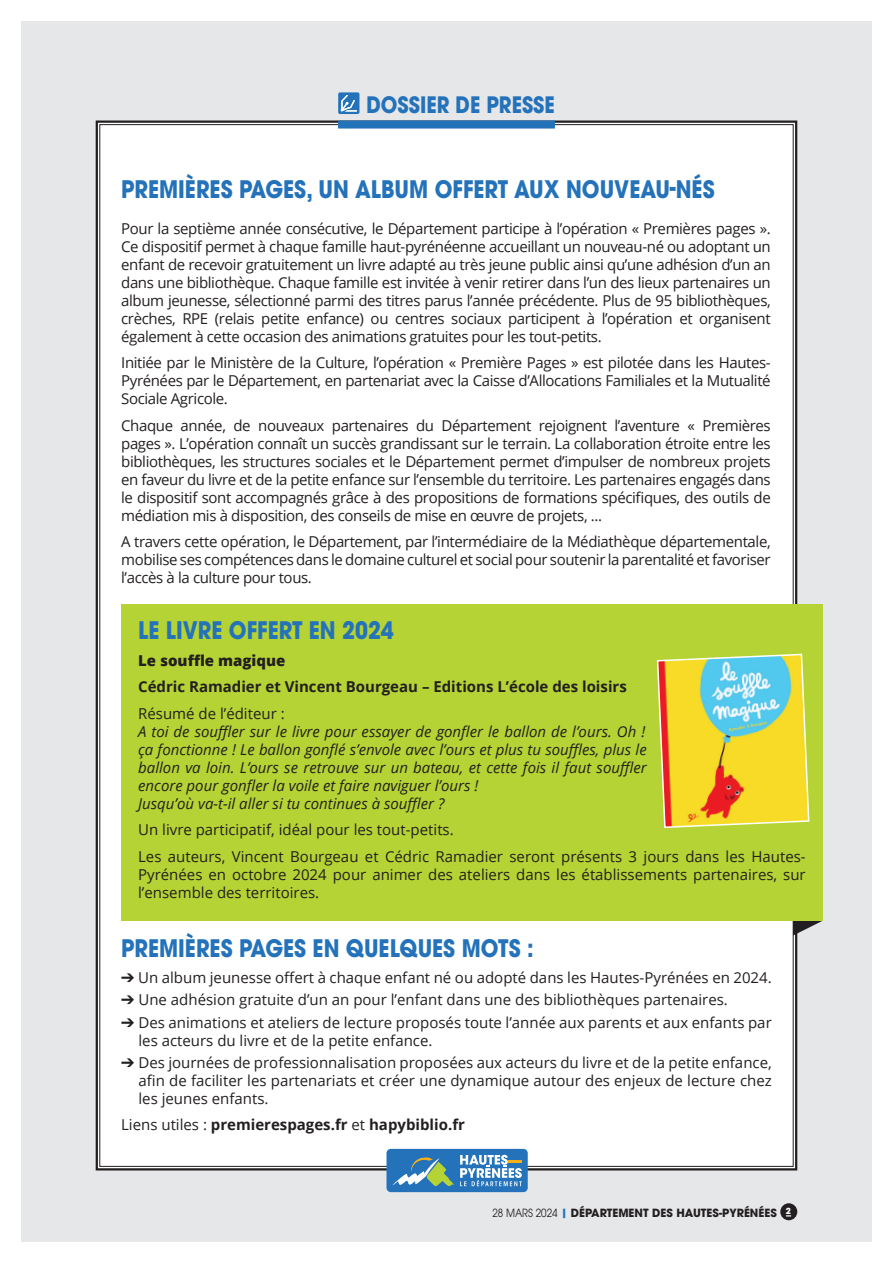
<style>
.page{position:relative;width:893px;height:1263px;background:#fff}
.page>*{position:absolute;margin:0;border:0;box-sizing:border-box;transform-origin:0 0}
.t1{font:700 24px "ITC Avant Garde Pro";color:#2472ba;scale:.87 1}
.t2{font:700 22.5px "ITC Avant Garde Pro";color:#2472ba;scale:.87 1}
.t3{font:15px/18px "Open Sans";color:#231f20;text-align:justify}
.t4{font:italic 15px/18px "Open Sans";color:#231f20}
.t5{font:700 15px "Open Sans";color:#231f20}
.t6{font:800 15px "Open Sans";color:#231f20}
.t7{font:700 11.25px "ITC Avant Garde Pro";color:#231f20}
.s1{font-weight:400}
.s2{color:#2472ba}
</style>
<div class="page">
<div style="left:21px;top:21px;width:851px;height:1221px;background:#e6e7e9"></div>
<div style="left:95px;top:120px;width:703px;height:1051px;background:#fff"></div>
<div style="left:338px;top:120px;width:217px;height:9px;background:#2472ba"></div>
<div style="left:338px;top:92px;width:21px;height:22px;border:2px solid #2472ba"></div>
<svg style="left:341px;top:95px;width:16px;height:17px"></svg>
<div style="left:780px;top:1203px;width:17px;height:17px;background:#231f20;border-radius:50%"></div>
<div style="left:386px;top:1149px;width:142px;height:43px;background:#2472ba;border-radius:4px"></div>
<svg style="left:460px;top:1155px;width:62px;height:31px"></svg>
<svg style="left:392px;top:1157px;width:62px;height:29px"></svg>
<svg style="left:793px;top:921px;width:29px;height:14px"></svg>
<div style="left:121px;top:604px;width:702px;height:317px;background:#b5d334"></div>
<svg style="left:656px;top:653px;width:154px;height:175px;background:#d1c95a"></svg>
<h2 class="t2" style="left:366px;top:89px;width:218px">DOSSIER DE PRESSE</h2>
<h1 class="t1" style="left:121px;top:174px;width:684px">PREMIÈRES PAGES, UN ALBUM OFFERT AUX NOUVEAU-NÉS</h1>
<p class="t3" style="left:121px;top:219px;width:651px">Pour la septième année consécutive, le Département participe à l’opération « Premières pages ».<br>Ce dispositif permet à chaque famille haut-pyrénéenne accueillant un nouveau-né ou adoptant un enfant de recevoir gratuitement un livre adapté au très jeune public ainsi qu’une adhésion d’un an dans une bibliothèque. Chaque famille est invitée à venir retirer dans l’un des lieux partenaires un album jeunesse, sélectionné parmi des titres parus l’année précédente. Plus de 95 bibliothèques, crèches, RPE (relais petite enfance) ou centres sociaux participent à l’opération et organisent également à cette occasion des animations gratuites pour les tout-petits.</p>
<p class="t3" style="left:121px;top:353px;width:651px">Initiée par le Ministère de la Culture, l’opération « Première Pages » est pilotée dans les Hautes-Pyrénées par le Département, en partenariat avec la Caisse d’Allocations Familiales et la Mutualité Sociale Agricole.</p>
<p class="t3" style="left:121px;top:416px;width:651px">Chaque année, de nouveaux partenaires du Département rejoignent l’aventure « Premières pages ». L’opération connaît un succès grandissant sur le terrain. La collaboration étroite entre les bibliothèques, les structures sociales et le Département permet d’impulser de nombreux projets en faveur du livre et de la petite enfance sur l’ensemble du territoire. Les partenaires engagés dans le dispositif sont accompagnés grâce à des propositions de formations spécifiques, des outils de médiation mis à disposition, des conseils de mise en œuvre de projets, ...</p>
<p class="t3" style="left:121px;top:532px;width:651px">A travers cette opération, le Département, par l’intermédiaire de la Médiathèque départementale, mobilise ses compétences dans le domaine culturel et social pour soutenir la parentalité et favoriser l’accès à la culture pour tous.</p>
<h1 class="t1" style="left:138px;top:614px;width:295px">LE LIVRE OFFERT EN 2024</h1>
<p class="t6" style="left:138px;top:649px;width:149px">Le souffle magique</p>
<p class="t5" style="left:138px;top:676px;width:490px">Cédric Ramadier et Vincent Bourgeau – Editions L’école des loisirs</p>
<p class="t3" style="left:138px;top:704px;width:148px">Résumé de l’éditeur :</p>
<p class="t4" style="left:138px;top:722px;width:510px">A toi de souffler sur le livre pour essayer de gonfler le ballon de l’ours. Oh ! ça fonctionne ! Le ballon gonflé s’envole avec l’ours et plus tu souffles, plus le ballon va loin. L’ours se retrouve sur un bateau, et cette fois il faut souffler encore pour gonfler la voile et faire naviguer l’ours !<br>Jusqu’où va-t-il aller si tu continues à souffler ?</p>
<p class="t3" style="left:138px;top:816px;width:669px;line-height:26.5px">Un livre participatif, idéal pour les tout-petits.<br>Les auteurs, Vincent Bourgeau et Cédric Ramadier seront présents 3 jours dans les Hautes-</p>
<p class="t3" style="left:138px;top:865px;width:669px">Pyrénées en octobre 2024 pour animer des ateliers dans les établissements partenaires, sur l’ensemble des territoires.</p>
<h1 class="t1" style="left:121px;top:931px;width:476px">PREMIÈRES PAGES EN QUELQUES MOTS :</h1>
<p class="t3" style="left:121px;top:968px;width:652px">➔ Un album jeunesse offert à chaque enfant né ou adopté dans les Hautes-Pyrénées en 2024.</p>
<p class="t3" style="left:121px;top:990px;width:608px">➔ Une adhésion gratuite d’un an pour l’enfant dans une des bibliothèques partenaires.</p>
<p class="t3" style="left:138px;top:1013px;width:635px;text-indent:-17px">➔ Des animations et ateliers de lecture proposés toute l’année aux parents et aux enfants par les acteurs du livre et de la petite enfance.</p>
<p class="t3" style="left:138px;top:1053px;width:635px;text-indent:-17px">➔ Des journées de professionnalisation proposées aux acteurs du livre et de la petite enfance, afin de faciliter les partenariats et créer une dynamique autour des enjeux de lecture chez les jeunes enfants.</p>
<p class="t5" style="left:121px;top:1114px;width:345px"><span class="s1">Liens utiles :</span> premierespages.fr <span class="s1">et</span> hapybiblio.fr</p>
<p class="t7" style="left:492px;top:1205px;width:300px"><span class="s1">28 MARS 2024</span> <span class="s2">|</span> DÉPARTEMENT DES HAUTES-PYRÉNÉES <sup>2</sup></p>
</div>
